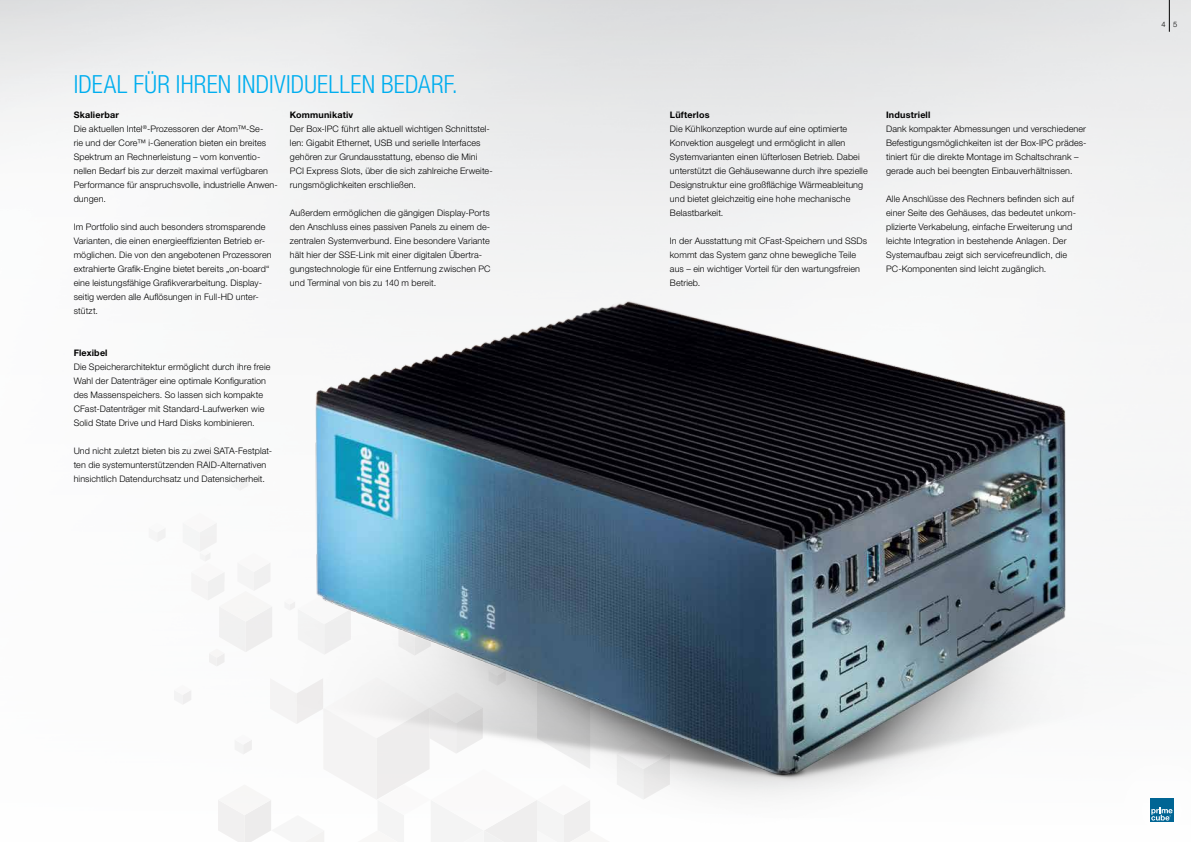
<style>
.page{position:relative;width:1191px;height:842px;background:#fff}
.page>*{position:absolute;margin:0;border:0;box-sizing:border-box;transform-origin:0 0}
.t1{font:300 condensed 25px "Helvetica Neue LT";letter-spacing:.01em;color:#00aeef}
.t2{font:300 9px/14px "Helvetica Neue LT";letter-spacing:.01em;color:#000}
.t3{font:700 9px "Helvetica Neue LT";letter-spacing:.02em;color:#000}
.t4{font:300 7.5px "Helvetica Neue LT";color:#000}
.s1{font-weight:700}
</style>
<div class="page">
<hr style="left:1169px;top:0;width:1px;height:32px;background:#000">
<img style="left:231px;top:221px;width:956px;height:621px">
<h1 class="t1" style="left:74px;top:70px;width:386px">IDEAL FÜR IHREN INDIVIDUELLEN BEDARF.</h1>
<p class="t2" style="left:74px;top:107px;width:206px"><span class="s1">Skalierbar<br></span>Die aktuellen Intel<sup>®</sup>-Prozessoren der Atom™-Se-<br>rie und der Core™ i-Generation bieten ein breites Spektrum an Rechnerleistung – vom konventio&shy;nellen Bedarf bis zur derzeit maximal verfügbaren Performance für anspruchsvolle, industrielle Anwen&shy;dungen.</p>
<p class="t2" style="left:74px;top:219px;width:199px">Im Portfolio sind auch besonders stromsparende Varianten, die einen energieeffizienten Betrieb er&shy;möglichen. Die von den angebotenen Prozessoren extrahierte Grafik-Engine bietet bereits „on-board“ eine leistungsfähige Grafikverarbeitung. Display&shy;seitig werden alle Auflösungen in Full-HD unter&shy;stützt.</p>
<p class="t3" style="left:74px;top:347px;width:35px">Flexibel</p>
<p class="t2" style="left:74px;top:359px;width:198px">Die Speicherarchitektur ermöglicht durch ihre freie Wahl der Datenträger eine optimale Konfiguration des Massenspeichers. So lassen sich kompakte CFast-Datenträger mit Standard-Laufwerken wie Solid State Drive und Hard Disks kombinieren.</p>
<p class="t2" style="left:74px;top:443px;width:200px">Und nicht zuletzt bieten bis zu zwei SATA-Festplat&shy;ten die systemunterstützenden RAID-Alternativen hinsichtlich Datendurchsatz und Datensicherheit.</p>
<p class="t3" style="left:290px;top:109px;width:65px">Kommunikativ</p>
<p class="t2" style="left:290px;top:122px;width:204px">Der Box-IPC führt alle aktuell wichtigen Schnittstel&shy;len: Gigabit Ethernet, USB und serielle Interfaces gehören zur Grundausstattung, ebenso die Mini PCI Express Slots, über die sich zahlreiche Erweite&shy;rungsmöglichkeiten erschließen.</p>
<p class="t2" style="left:290px;top:206px;width:202px">Außerdem ermöglichen die gängigen Display-Ports den Anschluss eines passiven Panels zu einem de&shy;zentralen Systemverbund. Eine besondere Variante hält hier der SSE-Link mit einer digitalen Übertra&shy;gungstechnologie für eine Entfernung zwischen PC und Terminal von bis zu 140 m bereit.</p>
<p class="t3" style="left:670px;top:109px;width:41px">Lüfterlos</p>
<p class="t2" style="left:670px;top:121px;width:199px">Die Kühlkonzeption wurde auf eine optimierte Konvektion ausgelegt und ermöglicht in allen Systemvarianten einen lüfterlosen Betrieb. Dabei unterstützt die Gehäusewanne durch ihre spezielle Designstruktur eine großflächige Wärmeableitung und bietet gleichzeitig eine hohe mechanische Belastbarkeit.</p>
<p class="t2" style="left:670px;top:234px;width:199px">In der Ausstattung mit CFast-Speichern und SSDs kommt das System ganz ohne bewegliche Teile aus – ein wichtiger Vorteil für den wartungsfreien Betrieb.</p>
<p class="t3" style="left:886px;top:109px;width:46px">Industriell</p>
<p class="t2" style="left:886px;top:122px;width:202px">Dank kompakter Abmessungen und verschiedener Befestigungsmöglichkeiten ist der Box-IPC prädes&shy;tiniert für die direkte Montage im Schaltschrank – gerade auch bei beengten Einbauverhältnissen.</p>
<p class="t2" style="left:886px;top:192px;width:191px">Alle Anschlüsse des Rechners befinden sich auf einer Seite des Gehäuses, das bedeutet unkom&shy;plizierte Verkabelung, einfache Erweiterung und leichte Integration in bestehende Anlagen. Der Systemaufbau zeigt sich servicefreundlich, die PC-Komponenten sind leicht zugänglich.</p>
<p class="t4" style="left:1161px;top:20px;width:17px">4 5</p>
</div>
